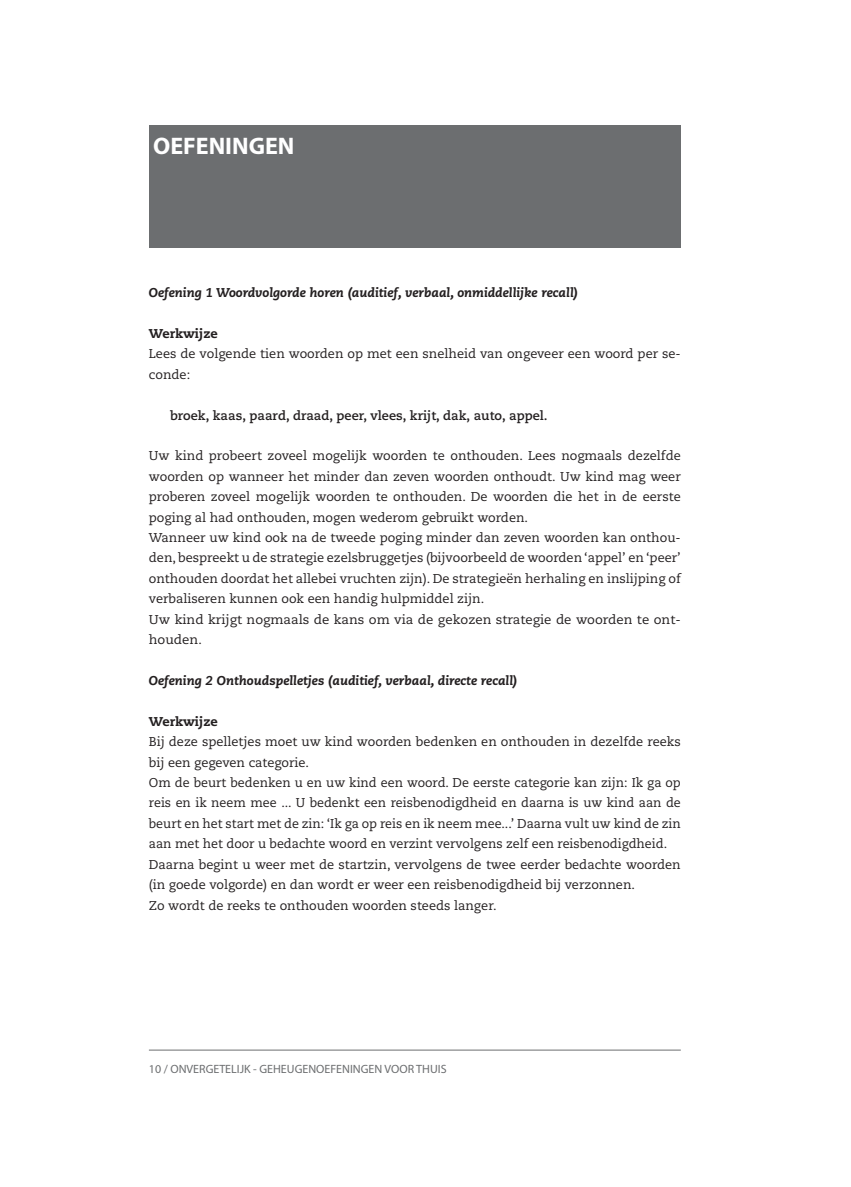
<style>
.page{position:relative;width:851px;height:1187px;background:#fff}
.page>*{position:absolute;margin:0;border:0;box-sizing:border-box;transform-origin:0 0}
.t1{font:700 24px "Myriad";color:#fff}
.t2{font:12.75px/20.4px "Caecilia";color:#231f20}
.t3{font:italic 800 12.75px "Caecilia";color:#231f20}
.t4{font:700 12.75px "Caecilia";color:#231f20}
.t5{font:800 12.75px "Caecilia";color:#231f20}
.t6{font:12px "Myriad";color:#6c6e70}
</style>
<div class="page">
<hr style="left:149px;top:1049px;width:531px;height:1px;background:#6c6e70">
<div style="left:149px;top:126px;width:531px;height:122px;background:#6c6e70"></div>
<h1 class="t1" style="left:153px;top:137px;width:143px">OEFENINGEN</h1>
<p class="t3" style="left:149px;top:287px;width:430px">Oefening 1 Woordvolgorde horen (auditief, verbaal, onmiddellijke recall)</p>
<p class="t5" style="left:149px;top:328px;width:70px">Werkwijze</p>
<p class="t2" style="left:149px;top:345px;width:533px">Lees de volgende tien woorden op met een snelheid van ongeveer een woord per se&shy;conde:</p>
<p class="t4" style="left:170px;top:410px;width:379px">broek, kaas, paard, draad, peer, vlees, krijt, dak, auto, appel.</p>
<p class="t2" style="left:149px;top:447px;width:533px">Uw kind probeert zoveel mogelijk woorden te onthouden. Lees nogmaals dezelfde woorden op wanneer het minder dan zeven woorden onthoudt. Uw kind mag weer proberen zoveel mogelijk woorden te onthouden. De woorden die het in de eerste poging al had onthouden, mogen wederom gebruikt worden.<br>Wanneer uw kind ook na de tweede poging minder dan zeven woorden kan onthou&shy;den, bespreekt u de strategie ezelsbruggetjes (bijvoorbeeld de woorden ‘appel’ en ‘peer’ onthouden doordat het allebei vruchten zijn). De strategieën herhaling en inslijping of verbaliseren kunnen ook een handig hulpmiddel zijn.<br>Uw kind krijgt nogmaals de kans om via de gekozen strategie de woorden te ont&shy;houden.</p>
<p class="t3" style="left:149px;top:675px;width:370px">Oefening 2 Onthoudspelletjes (auditief, verbaal, directe recall)</p>
<p class="t5" style="left:149px;top:716px;width:70px">Werkwijze</p>
<p class="t2" style="left:149px;top:732px;width:533px">Bij deze spelletjes moet uw kind woorden bedenken en onthouden in dezelfde reeks bij een gegeven categorie.<br>Om de beurt bedenken u en uw kind een woord. De eerste categorie kan zijn: Ik ga op reis en ik neem mee ... U bedenkt een reisbenodigdheid en daarna is uw kind aan de beurt en het start met de zin: ‘Ik ga op reis en ik neem mee...’ Daarna vult uw kind de zin aan met het door u bedachte woord en verzint vervolgens zelf een reisbenodigdheid.<br>Daarna begint u weer met de startzin, vervolgens de twee eerder bedachte woorden (in goede volgorde) en dan wordt er weer een reisbenodigdheid bij verzonnen.<br>Zo wordt de reeks te onthouden woorden steeds langer.</p>
<p class="t6" style="left:149px;top:1064px;width:299px">10 / ONVERGETELIJK - GEHEUGENOEFENINGEN VOOR THUIS</p>
</div>
